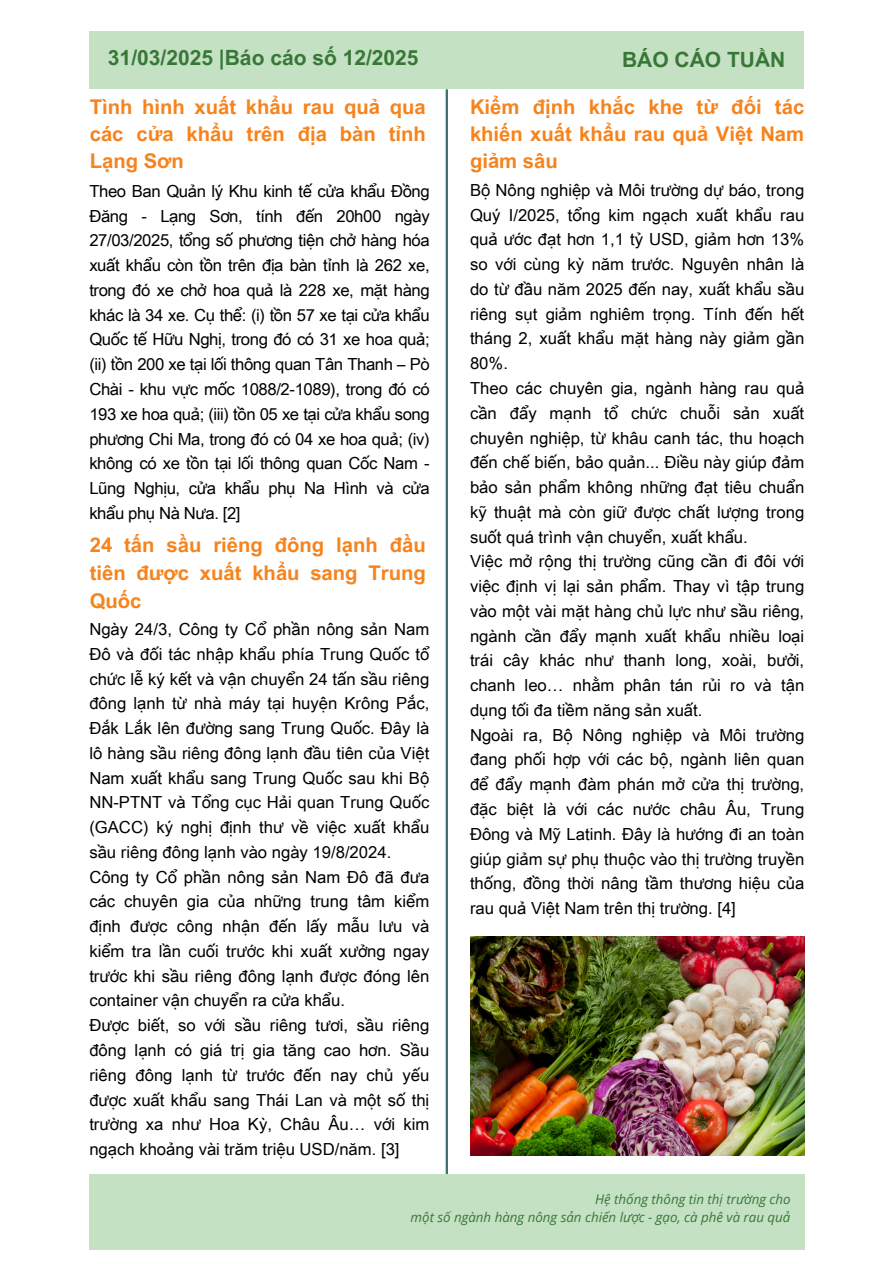
<style>
.page{position:relative;width:894px;height:1264px;background:#fff}
.page>*{position:absolute;margin:0;border:0;box-sizing:border-box;transform-origin:0 0}
.t1{font:700 21px "Arial Unicode MS";color:#397737}
.t2{font:700 20.25px/27px "Arial Unicode MS";color:#f6831c;text-align:justify}
.t3{font:16.65px/24.8px "Arial Unicode MS";color:#000}
.t4{font:italic 13.35px "Open Sans";color:#397737}
</style>
<div class="page">
<hr style="left:445px;top:89px;width:3px;height:1085px;background:#406c6b">
<div style="left:89px;top:31px;width:715px;height:58px;background:#c4e1c4"></div>
<div style="left:89px;top:1174px;width:715px;height:75px;background:#c4e1c4"></div>
<img style="left:470px;top:936px;width:334px;height:219px">
<h1 class="t1" style="left:108px;top:42px;width:312px">31/03/2025 |Báo cáo số 12/2025</h1>
<h2 class="t1" style="left:622px;top:45px;width:165px">BÁO CÁO TUẦN</h2>
<h2 class="t2" style="left:90px;top:92px;width:337px">Tình hình xuất khẩu rau quả qua các cửa khẩu trên địa bàn tỉnh Lạng Sơn</h2>
<h3 class="t2" style="left:470px;top:92px;width:335px">Kiểm định khắc khe từ đối tác khiến xuất khẩu rau quả Việt Nam giảm sâu</h3>
<h2 class="t3" style="left:470px;top:177px;width:335px">Bộ Nông nghiệp và Môi trường dự báo, trong Quý I/2025, tổng kim ngạch xuất khẩu rau quả ước đạt hơn 1,1 tỷ USD, giảm hơn 13% so với cùng kỳ năm trước. Nguyên nhân là do từ đầu năm 2025 đến nay, xuất khẩu sầu riêng sụt giảm nghiêm trọng. Tính đến hết tháng 2, xuất khẩu mặt hàng này giảm gần 80%.<br>Theo các chuyên gia, ngành hàng rau quả cần đẩy mạnh tổ chức chuỗi sản xuất chuyên nghiệp, từ khâu canh tác, thu hoạch đến chế biến, bảo quản... Điều này giúp đảm bảo sản phẩm không những đạt tiêu chuẩn kỹ thuật mà còn giữ được chất lượng trong suốt quá trình vận chuyển, xuất khẩu.<br>Việc mở rộng thị trường cũng cần đi đôi với việc định vị lại sản phẩm. Thay vì tập trung vào một vài mặt hàng chủ lực như sầu riêng, ngành cần đẩy mạnh xuất khẩu nhiều loại trái cây khác như thanh long, xoài, bưởi, chanh leo… nhằm phân tán rủi ro và tận dụng tối đa tiềm năng sản xuất.<br>Ngoài ra, Bộ Nông nghiệp và Môi trường đang phối hợp với các bộ, ngành liên quan để đẩy mạnh đàm phán mở cửa thị trường, đặc biệt là với các nước châu Âu, Trung Đông và Mỹ Latinh. Đây là hướng đi an toàn giúp giảm sự phụ thuộc vào thị trường truyền thống, đồng thời nâng tầm thương hiệu của rau quả Việt Nam trên thị trường. [4]</h2>
<h3 class="t3" style="left:89px;top:178px;width:342px;text-align:justify">Theo Ban Quản lý Khu kinh tế cửa khẩu Đồng Đăng - Lạng Sơn, tính đến 20h00 ngày 27/03/2025, tổng số phương tiện chở hàng hóa xuất khẩu còn tồn trên địa bàn tỉnh là 262 xe, trong đó xe chở hoa quả là 228 xe, mặt hàng khác là 34 xe. Cụ thể: (i) tồn 57 xe tại cửa khẩu Quốc tế Hữu Nghị, trong đó có 31 xe hoa quả; (ii) tồn 200 xe tại lối thông quan Tân Thanh – Pò Chài - khu vực mốc 1088/2-1089), trong đó có 193 xe hoa quả; (iii) tồn 05 xe tại cửa khẩu song phương Chi Ma, trong đó có 04 xe hoa quả; (iv) không có xe tồn tại lối thông quan Cốc Nam - Lũng Nghịu, cửa khẩu phụ Na Hình và cửa khẩu phụ Nà Nưa. [2]</h3>
<p class="t2" style="left:90px;top:530px;width:337px;line-height:28.2px">24 tấn sầu riêng đông lạnh đầu tiên được xuất khẩu sang Trung Quốc</p>
<h3 class="t3" style="left:89px;top:616px;width:341px">Ngày 24/3, Công ty Cổ phần nông sản Nam Đô và đối tác nhập khẩu phía Trung Quốc tổ chức lễ ký kết và vận chuyển 24 tấn sầu riêng đông lạnh từ nhà máy tại huyện Krông Pắc, Đắk Lắk lên đường sang Trung Quốc. Đây là lô hàng sầu riêng đông lạnh đầu tiên của Việt Nam xuất khẩu sang Trung Quốc sau khi Bộ NN-PTNT và Tổng cục Hải quan Trung Quốc (GACC) ký nghị định thư về việc xuất khẩu sầu riêng đông lạnh vào ngày 19/8/2024.<br>Công ty Cổ phần nông sản Nam Đô đã đưa các chuyên gia của những trung tâm kiểm định được công nhận đến lấy mẫu lưu và kiểm tra lần cuối trước khi xuất xưởng ngay trước khi sầu riêng đông lạnh được đóng lên container vận chuyển ra cửa khẩu.<br>Được biết, so với sầu riêng tươi, sầu riêng đông lạnh có giá trị gia tăng cao hơn. Sầu riêng đông lạnh từ trước đến nay chủ yếu được xuất khẩu sang Thái Lan và một số thị trường xa như Hoa Kỳ, Châu Âu… với kim ngạch khoảng vài trăm triệu USD/năm. [3]</h3>
<p class="t4" style="left:595px;top:1189px;width:197px">Hệ thống thông tin thị trường cho</p>
<h2 class="t4" style="left:410px;top:1207px;width:381px">một số ngành hàng nông sản chiến lược - gạo, cà phê và rau quả</h2>
</div>
